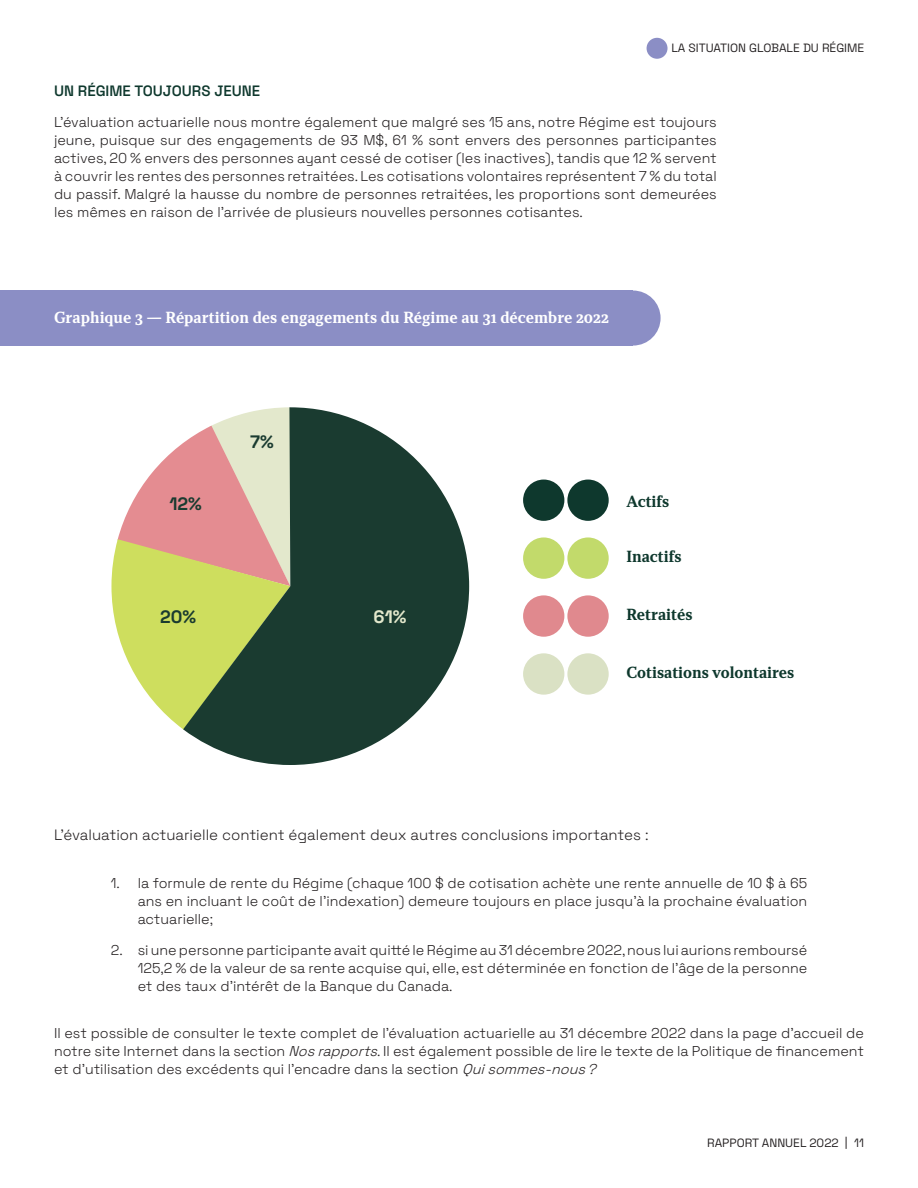
<style>
.page{position:relative;width:918px;height:1188px;background:#fff}
.page>*{position:absolute;margin:0;border:0;box-sizing:border-box;transform-origin:0 0}
.t1{font:18px "Space Grotesk Bold 4";color:#1a3b30}
.t2{font:18px "Space Grotesk Bold 4";color:#e3e8cc}
.space_grotesk__italic{font:300 15px "Space Grotesk";color:#231f20}
.text_-_1{font:700 15px "Recia";color:#fff}
.text_-_1-2{font:700 15px "Recia";color:#0e382d}
.space_grotesk__italic-2{font:600 15px "Space Grotesk";color:#0e382d}
.space_grotesk__italic-3{font:300 14.25px/18px "Space Grotesk";color:#231f20;text-align:justify}
.t3{font:12px "Space Grotesk";color:#231f20}
.s1{font-style:italic}
</style>
<div class="page">
<div style="left:647px;top:38px;width:21px;height:21px;background:#8b8ec5;border-radius:50%"></div>
<div style="left:523px;top:480px;width:41px;height:41px;background:#0e382d;border-radius:50%"></div>
<div style="left:523px;top:537px;width:41px;height:42px;background:#c2da6b;border-radius:50%"></div>
<div style="left:523px;top:595px;width:41px;height:42px;background:#e0898e;border-radius:50%"></div>
<div style="left:523px;top:653px;width:41px;height:42px;background:#dae1c4;border-radius:50%"></div>
<div style="left:567px;top:480px;width:42px;height:41px;background:#0e382d;border-radius:50%"></div>
<div style="left:567px;top:537px;width:42px;height:42px;background:#c2da6b;border-radius:50%"></div>
<div style="left:567px;top:595px;width:42px;height:42px;background:#e0898e;border-radius:50%"></div>
<div style="left:567px;top:653px;width:42px;height:42px;background:#dae1c4;border-radius:50%"></div>
<svg style="left:111px;top:443px;width:72px;height:286px"></svg>
<svg style="left:183px;top:407px;width:286px;height:358px;fill:#1a3b30"></svg>
<div style="left:0;top:291px;width:633px;height:55px;background:#8b8ec5"></div>
<div style="left:606px;top:291px;width:55px;height:55px;background:#8b8ec5;border-radius:50%"></div>
<p class="t3" style="left:671px;top:39px;width:195px">LA SITUATION GLOBALE DU RÉGIME</p>
<p class="space_grotesk__italic-2" style="left:54px;top:79px;width:208px">UN RÉGIME TOUJOURS JEUNE</p>
<p class="space_grotesk__italic-3" style="left:54px;top:113px;width:664px">L’évaluation actuarielle nous montre également que malgré ses 15 ans, notre Régime est toujours jeune, puisque sur des engagements de 93 M$, 61 % sont envers des personnes participantes actives, 20 % envers des personnes ayant cessé de cotiser (les inactives), tandis que 12 % servent à couvrir les rentes des personnes retraitées. Les cotisations volontaires représentent 7 % du total du passif. Malgré la hausse du nombre de personnes retraitées, les proportions sont demeurées les mêmes en raison de l’arrivée de plusieurs nouvelles personnes cotisantes.</p>
<p class="text_-_1" style="left:54px;top:307px;width:557px">Graphique 3 — Répartition des engagements du Régime au 31 décembre 2022</p>
<p class="t1" style="left:169px;top:489px;width:34px">12%</p>
<p class="t1" style="left:160px;top:603px;width:37px">20%</p>
<p class="t1" style="left:250px;top:427px;width:25px">7%</p>
<p class="t2" style="left:374px;top:603px;width:34px">61%</p>
<p class="text_-_1-2" style="left:626px;top:492px;width:44px">Actifs</p>
<p class="text_-_1-2" style="left:626px;top:547px;width:57px">Inactifs</p>
<p class="text_-_1-2" style="left:626px;top:605px;width:67px">Retraités</p>
<p class="text_-_1-2" style="left:626px;top:663px;width:169px">Cotisations volontaires</p>
<p class="space_grotesk__italic" style="left:54px;top:824px;width:596px">L’évaluation actuarielle contient également deux autres conclusions importantes :</p>
<p class="space_grotesk__italic-3" style="left:138px;top:873px;width:671px;text-indent:-27px">1. la formule de rente du Régime (chaque 100 $ de cotisation achète une rente annuelle de 10 $ à 65 ans en incluant le coût de l’indexation) demeure toujours en place jusqu’à la prochaine évaluation actuarielle;</p>
<p class="space_grotesk__italic-3" style="left:138px;top:941px;width:671px;text-indent:-27px">2. si une personne participante avait quitté le Régime au 31 décembre 2022, nous lui aurions remboursé 125,2 % de la valeur de sa rente acquise qui, elle, est déterminée en fonction de l’âge de la personne et des taux d’intérêt de la Banque du Canada.</p>
<p class="space_grotesk__italic-3" style="left:54px;top:1023px;width:812px">Il est possible de consulter le texte complet de l’évaluation actuarielle au 31 décembre 2022 dans la page d’accueil de notre site Internet dans la section <span class="s1">Nosrapports</span>. Il est également possible de lire le texte de la Politique de financement et d’utilisation des excédents qui l’encadre dans la section <span class="s1">Quisommes-nous?</span></p>
<p class="t3" style="left:707px;top:1134px;width:158px">RAPPORT ANNUEL 2022 | 11</p>
</div>
